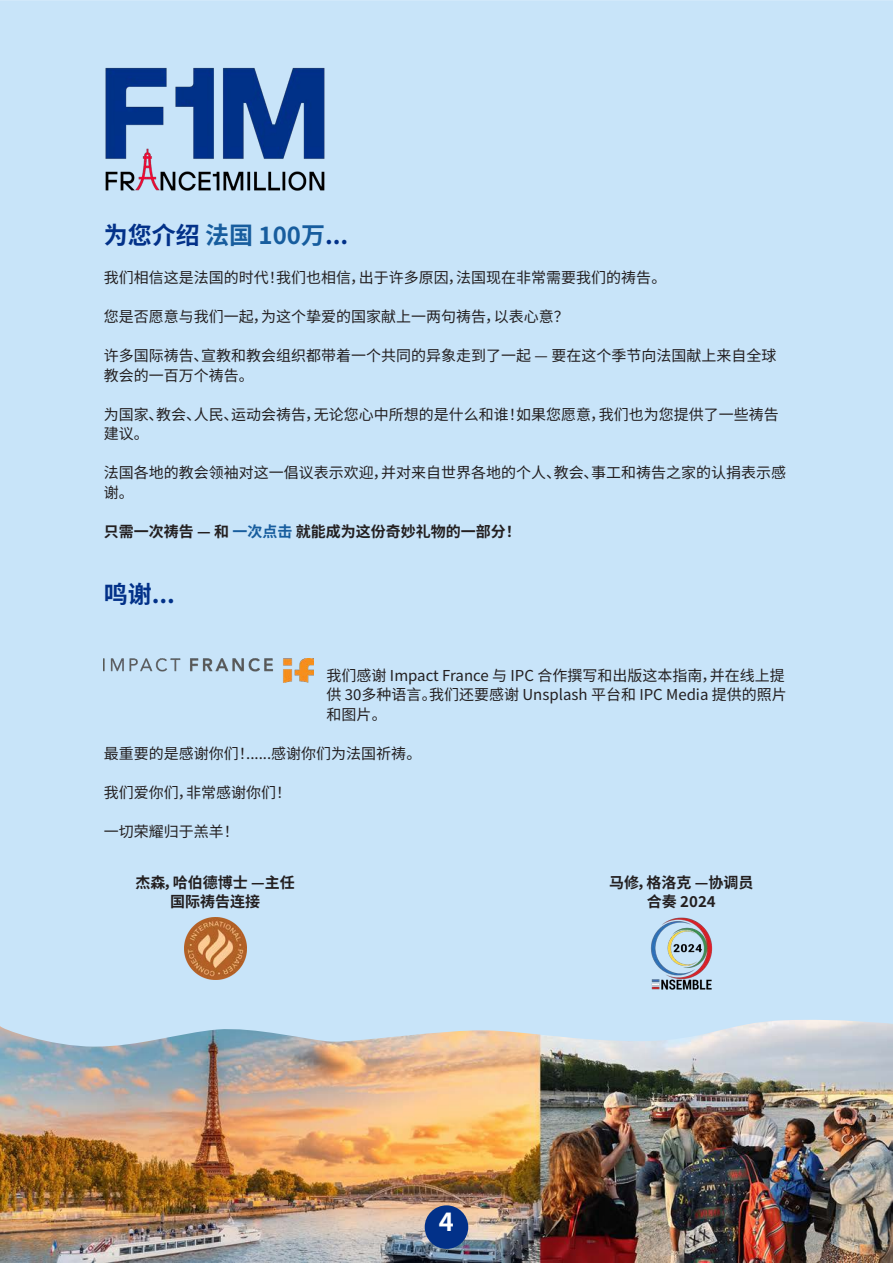
<style>
.page{position:relative;width:893px;height:1263px;background:#fff}
.page>*{position:absolute;margin:0;border:0;box-sizing:border-box;transform-origin:0 0}
.Page_No{font:700 25.5px "Source Han Sans CN";color:#fff}
.Heading_2{font:700 24px "Source Han Sans CN";color:#023189}
.t1{font:15px/19.5px "Source Han Sans CN";color:#231f20}
.t2{font:700 15px "Source Han Sans CN";color:#231f20}
.s1{color:#175d9e}
</style>
<div class="page">
<img style="left:0;top:1046px;width:893px;height:217px">
<div style="left:0;top:0;width:893px;height:1046px;background:#c8e4f9"></div>
<img style="left:184px;top:917px;width:62px;height:62px">
<img style="left:650px;top:917px;width:62px;height:73px">
<img style="left:104px;top:658px;width:209px;height:24px">
<img style="left:104px;top:66px;width:223px;height:126px">
<div style="left:425px;top:1205px;width:43px;height:44px;background:#023189;border-radius:50%"></div>
<p class="Heading_2" style="left:104px;top:222px;width:246px">为您介绍 <span class="s1">法国 100万</span>...</p>
<p class="t1" style="left:104px;top:268px;width:564px">我们相信这是法国的时代！我们也相信，出于许多原因，法国现在非常需要我们的祷告。</p>
<p class="t1" style="left:104px;top:307px;width:467px">您是否愿意与我们一起，为这个挚爱的国家献上一两句祷告，以表心意？</p>
<p class="t1" style="left:104px;top:346px;width:674px">许多国际祷告、宣教和教会组织都带着一个共同的异象走到了一起 — 要在这个季节向法国献上来自全球教会的一百万个祷告。</p>
<p class="t1" style="left:104px;top:405px;width:677px">为国家、教会、人民、运动会祷告，无论您心中所想的是什么和谁！如果您愿意，我们也为您提供了一些祷告建议。</p>
<p class="t1" style="left:104px;top:463px;width:684px">法国各地的教会领袖对这一倡议表示欢迎，并对来自世界各地的个人、教会、事工和祷告之家的认捐表示感谢。</p>
<p class="t2" style="left:104px;top:523px;width:419px">只需一次祷告 — 和 <span class="s1">一次点击</span> 就能成为这份奇妙礼物的一部分！</p>
<p class="Heading_2" style="left:104px;top:581px;width:73px">鸣谢...</p>
<p class="t1" style="left:327px;top:666px;width:462px">我们感谢 Impact France 与 IPC 合作撰写和出版这本指南，并在线上提供 30多种语言。我们还要感谢 Unsplash 平台和 IPC Media 提供的照片和图片。</p>
<p class="t1" style="left:104px;top:744px;width:319px">最重要的是感谢你们！......感谢你们为法国祈祷。</p>
<p class="t1" style="left:104px;top:783px;width:189px">我们爱你们，非常感谢你们！</p>
<p class="t1" style="left:104px;top:822px;width:136px">一切荣耀归于羔羊！</p>
<p class="t2" style="left:609px;top:873px;width:146px">马修，格洛克 —协调员</p>
<p class="t2" style="left:647px;top:893px;width:70px">合奏 2024</p>
<p class="t2" style="left:135px;top:873px;width:161px">杰森，哈伯德博士 —主任</p>
<p class="t2" style="left:170px;top:893px;width:91px">国际祷告连接</p>
<p class="Page_No" style="left:439px;top:1207px;width:17px">4</p>
</div>
